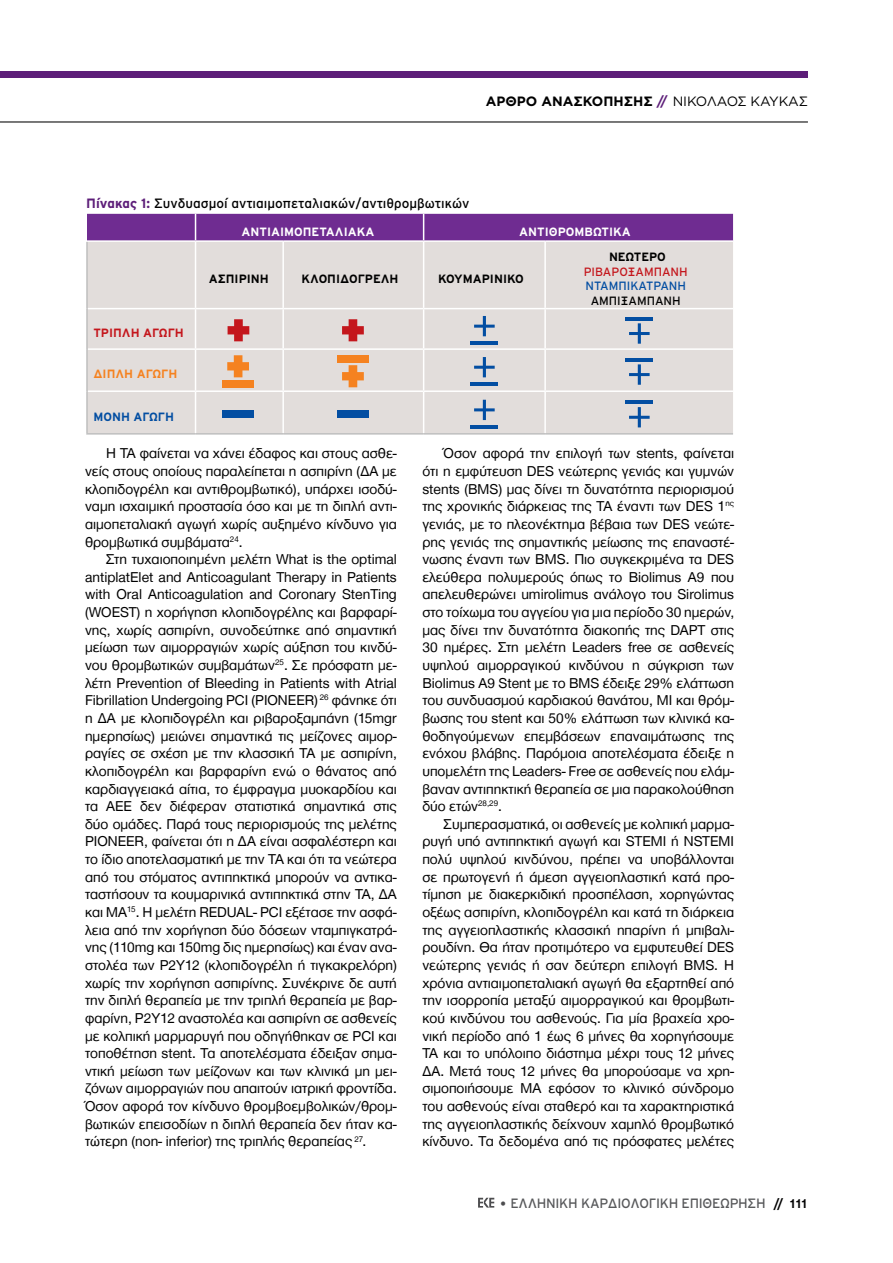
<style>
.page{position:relative;width:893px;height:1263px;background:#fff}
.page>*{position:absolute;margin:0;border:0;box-sizing:border-box;transform-origin:0 0}
.t1{font:14.7px/17.7px "Helvetica Neue Greek";color:#000;text-align:justify}
.t2{font:13.5px "Interstate GR";color:#000}
.t3{font:13.5px "Interstate GR";letter-spacing:-.02em;color:#58595b}
.t4{font:700 13.5px "Gotham Greek";color:#000}
.t5{font:700 12px "Interstate GR";color:#000}
.t6{font:700 12px "Interstate GR";color:#fff}
.t7{font:12px "Interstate GR";color:#c4161c}
.t8{font:12px "Interstate GR";color:#034ea2}
.t9{font:12px "Interstate GR";color:#000}
.t10{font:700 12px "Interstate GR";color:#c4161c}
.t11{font:700 12px "Interstate GR";color:#f58220}
.t12{font:700 12px "Interstate GR";color:#034ea2}
.s1{color:#5d1e79}
.s2{font-weight:400}
.s3{font-weight:700;color:#5d1e79}
.s4{font-family:"Helvetica Neue Greek";color:#4d4d4f}
.s5{font-family:"Futura TGR";font-weight:700;color:#000}
.s6{font-family:"Helvetica Neue Greek";font-weight:700;color:#000}
</style>
<div class="page">
<svg style="left:478px;top:1198px;width:16px;height:9px"></svg>
<div style="left:0;top:72px;width:808px;height:6px;background:#5d1e79"></div>
<hr style="left:0;top:121px;width:808px;height:1px;background:#000">
<div style="left:88px;top:242px;width:645px;height:191px;background:#e2dddb"></div>
<div style="left:88px;top:309px;width:107px;height:124px;background:#e2dddb"></div>
<div style="left:87px;top:214px;width:646px;height:26px;background:#6f2c91"></div>
<hr style="left:195px;top:242px;width:1px;height:66px;background:#fff">
<hr style="left:282px;top:242px;width:2px;height:66px;background:#fff">
<hr style="left:423px;top:242px;width:1px;height:66px;background:#fff">
<hr style="left:544px;top:242px;width:2px;height:66px;background:#fff">
<hr style="left:88px;top:308px;width:108px;height:1px;background:#fff">
<hr style="left:196px;top:308px;width:87px;height:1px;background:#fff">
<hr style="left:195px;top:309px;width:1px;height:39px;background:#fff">
<hr style="left:283px;top:308px;width:141px;height:1px;background:#fff">
<hr style="left:282px;top:309px;width:2px;height:39px;background:#fff">
<hr style="left:424px;top:308px;width:121px;height:1px;background:#fff">
<hr style="left:423px;top:309px;width:1px;height:39px;background:#fff">
<hr style="left:545px;top:308px;width:188px;height:1px;background:#fff">
<hr style="left:544px;top:309px;width:2px;height:39px;background:#fff">
<hr style="left:88px;top:348px;width:108px;height:2px;background:#fff">
<hr style="left:196px;top:348px;width:87px;height:2px;background:#fff">
<hr style="left:195px;top:350px;width:1px;height:40px;background:#fff">
<hr style="left:283px;top:348px;width:141px;height:2px;background:#fff">
<hr style="left:282px;top:350px;width:2px;height:40px;background:#fff">
<hr style="left:424px;top:348px;width:121px;height:2px;background:#fff">
<hr style="left:423px;top:350px;width:1px;height:40px;background:#fff">
<hr style="left:545px;top:348px;width:188px;height:2px;background:#fff">
<hr style="left:544px;top:350px;width:2px;height:40px;background:#fff">
<hr style="left:88px;top:390px;width:108px;height:2px;background:#fff">
<hr style="left:196px;top:390px;width:87px;height:2px;background:#fff">
<hr style="left:195px;top:392px;width:1px;height:41px;background:#fff">
<hr style="left:283px;top:390px;width:141px;height:2px;background:#fff">
<hr style="left:282px;top:392px;width:2px;height:41px;background:#fff">
<hr style="left:424px;top:390px;width:121px;height:2px;background:#fff">
<hr style="left:423px;top:392px;width:1px;height:41px;background:#fff">
<hr style="left:545px;top:390px;width:188px;height:2px;background:#fff">
<hr style="left:544px;top:392px;width:2px;height:41px;background:#fff">
<hr style="left:86px;top:433px;width:110px;height:2px;background:#bfbfbf">
<hr style="left:196px;top:433px;width:87px;height:2px;background:#bfbfbf">
<hr style="left:283px;top:433px;width:141px;height:2px;background:#bfbfbf">
<hr style="left:424px;top:433px;width:121px;height:2px;background:#bfbfbf">
<hr style="left:545px;top:433px;width:188px;height:2px;background:#bfbfbf">
<hr style="left:86px;top:242px;width:2px;height:67px;background:#bfbfbf">
<hr style="left:86px;top:309px;width:2px;height:40px;background:#bfbfbf">
<hr style="left:86px;top:349px;width:2px;height:42px;background:#bfbfbf">
<hr style="left:86px;top:391px;width:2px;height:42px;background:#bfbfbf">
<svg style="left:228px;top:319px;width:21px;height:22px"></svg>
<svg style="left:342px;top:319px;width:22px;height:22px"></svg>
<svg style="left:474px;top:316px;width:21px;height:20px"></svg>
<hr style="left:470px;top:341px;width:28px;height:4px;background:#034ea2">
<svg style="left:474px;top:357px;width:21px;height:20px"></svg>
<hr style="left:470px;top:382px;width:28px;height:4px;background:#034ea2">
<svg style="left:474px;top:400px;width:21px;height:20px"></svg>
<hr style="left:470px;top:425px;width:28px;height:3px;background:#034ea2">
<svg style="left:629px;top:323px;width:21px;height:21px"></svg>
<hr style="left:625px;top:317px;width:28px;height:3px;background:#034ea2">
<svg style="left:629px;top:364px;width:21px;height:21px"></svg>
<hr style="left:625px;top:358px;width:28px;height:3px;background:#034ea2">
<svg style="left:629px;top:407px;width:21px;height:20px"></svg>
<hr style="left:625px;top:401px;width:28px;height:3px;background:#034ea2">
<svg style="left:227px;top:355px;width:22px;height:22px"></svg>
<div style="left:222px;top:380px;width:32px;height:7px;background:#f58220"></div>
<div style="left:222px;top:410px;width:32px;height:8px;background:#034ea2"></div>
<div style="left:337px;top:410px;width:32px;height:8px;background:#034ea2"></div>
<svg style="left:342px;top:365px;width:22px;height:22px"></svg>
<div style="left:337px;top:355px;width:32px;height:8px;background:#f58220"></div>
<p class="t4" style="left:486px;top:94px;width:324px">ΑΡΘΡΟ ΑΝΑΣΚΟΠΗΣΗΣ <span class="s1">//</span> <span class="s2">ΝΙΚΟΛΑΟΣ ΚΑΥΚΑΣ</span></p>
<p class="t2" style="left:86px;top:195px;width:385px"><span class="s3">Πίνακας 1:</span> Συνδυασμοί αντιαιμοπεταλιακών/αντιθρομβωτικών</p>
<p class="t6" style="left:241px;top:225px;width:134px">ΑΝΤΙΑΙΜΟΠΕΤΑΛΙΑΚΑ</p>
<p class="t6" style="left:519px;top:225px;width:113px">ΑΝΤΙΘΡΟΜΒΩΤΙΚΑ</p>
<p class="t5" style="left:209px;top:272px;width:62px">ΑΣΠΙΡΙΝΗ</p>
<p class="t5" style="left:302px;top:272px;width:98px">ΚΛΟΠΙΔΟΓΡΕΛΗ</p>
<p class="t5" style="left:438px;top:272px;width:86px">ΚΟΥΜΑΡΙΝΙΚΟ</p>
<p class="t5" style="left:609px;top:250px;width:57px">ΝΕΩΤΕΡΟ</p>
<p class="t7" style="left:584px;top:265px;width:106px">ΡΙΒΑΡΟΞΑΜΠΑΝΗ</p>
<p class="t8" style="left:585px;top:279px;width:102px">ΝΤΑΜΠΙΚΑΤΡΑΝΗ</p>
<p class="t9" style="left:591px;top:294px;width:92px">ΑΜΠΙΞΑΜΠΑΝΗ</p>
<p class="t10" style="left:93px;top:326px;width:92px">ΤΡΙΠΛΗ ΑΓΩΓΗ</p>
<p class="t11" style="left:93px;top:367px;width:85px">ΔΙΠΛΗ ΑΓΩΓΗ</p>
<p class="t12" style="left:93px;top:410px;width:82px">ΜΟΝΗ ΑΓΩΓΗ</p>
<p class="t1" style="left:85px;top:445px;width:313px;text-indent:21px">Η ΤΑ φαίνεται να χάνει έδαφος και στους ασθε&shy;νείς στους οποίους παραλείπεται η ασπιρίνη (ΔΑ με κλοπιδογρέλη και αντιθρομβωτικό), υπάρχει ισοδύ&shy;ναμη ισχαιμική προστασία όσο και με τη διπλή αντι&shy;αιμοπεταλιακή αγωγή χωρίς αυξημένο κίνδυνο για θρομβωτικά συμβάματα<sup>24</sup>.</p>
<p class="t1" style="left:85px;top:550px;width:313px;text-indent:21px">Στη τυχαιοποιημένη μελέτη What is the optimal antiplatElet and Anticoagulant Therapy in Patients with Oral Anticoagulation and Coronary StenTing (WOEST) η χορήγηση κλοπιδογρέλης και βαρφαρί&shy;νης, χωρίς ασπιρίνη, συνοδεύτηκε από σημαντική μείωση των αιμορραγιών χωρίς αύξηση του κινδύ&shy;νου θρομβωτικών συμβαμάτων<sup>25</sup>. Σε πρόσφατη με&shy;λέτη Prevention of Bleeding in Patients with Atrial Fibrillation Undergoing PCI (PIONEER) <sup>26</sup> φάνηκε ότι η ΔΑ με κλοπιδογρέλη και ριβαροξαμπάνη (15mgr ημερησίως) μειώνει σημαντικά τις μείζονες αιμορ&shy;ραγίες σε σχέση με την κλασσική ΤΑ με ασπιρίνη, κλοπιδογρέλη και βαρφαρίνη ενώ ο θάνατος από καρδιαγγειακά αίτια, το έμφραγμα μυοκαρδίου και τα ΑΕΕ δεν διέφεραν στατιστικά σημαντικά στις δύο ομάδες. Παρά τους περιορισμούς της μελέτης PIONEER, φαίνεται ότι η ΔΑ είναι ασφαλέστερη και το ίδιο αποτελασματική με την ΤΑ και ότι τα νεώτερα από του στόματος αντιπηκτικά μπορούν να αντικα&shy;ταστήσουν τα κουμαρινικά αντιπηκτικά στην ΤΑ, ΔΑ και ΜΑ<sup>15</sup>. Η μελέτη REDUAL- PCI εξέτασε την ασφά&shy;λεια από την χορήγηση δύο δόσεων νταμπιγκατρά&shy;νης (110mg και 150mg δις ημερησίως) και έναν ανα&shy;στολέα των P2Y12 (κλοπιδογρέλη ή τιγκακρελόρη) χωρίς την χορήγηση ασπιρίνης. Συνέκρινε δε αυτή την διπλή θεραπεία με την τριπλή θεραπεία με βαρ&shy;φαρίνη, P2Y12 αναστολέα και ασπιρίνη σε ασθενείς με κολπική μαρμαρυγή που οδηγήθηκαν σε PCI και τοποθέτηση stent. Τα αποτελέσματα έδειξαν σημα&shy;ντική μείωση των μείζονων και των κλινικά μη μει&shy;ζόνων αιμορραγιών που απαιτούν ιατρική φροντίδα.<br>Όσον αφορά τον κίνδυνο θρομβοεμβολικών/θρομ&shy;βωτικών επεισοδίων η διπλή θεραπεία δεν ήταν κα&shy;τώτερη (non- inferior) της τριπλής θεραπείας <sup>27</sup>.</p>
<p class="t1" style="left:422px;top:445px;width:313px;text-indent:21px">Όσον αφορά την επιλογή των stents, φαίνεται ότι η εμφύτευση DES νεώτερης γενιάς και γυμνών stents (BMS) μας δίνει τη δυνατότητα περιορισμού της χρονικής διάρκειας της ΤΑ έναντι των DES 1<sup>ης </sup>γενιάς, με το πλεονέκτημα βέβαια των DES νεώτε&shy;ρης γενιάς της σημαντικής μείωσης της επαναστέ&shy;νωσης έναντι των BMS. Πιο συγκεκριμένα τα DES ελεύθερα πολυμερούς όπως το Biolimus A9 που απελευθερώνει umirolimus ανάλογο του Sirolimus στο τοίχωμα του αγγείου για μια περίοδο 30 ημερών, μας δίνει την δυνατότητα διακοπής της DAPT στις 30 ημέρες. Στη μελέτη Leaders free σε ασθενείς υψηλού αιμορραγικού κινδύνου η σύγκριση των Biolimus A9 Stent με το BMS έδειξε 29% ελάττωση του συνδυασμού καρδιακού θανάτου, MI και θρόμ&shy;βωσης του stent και 50% ελάττωση των κλινικά κα&shy;θοδηγούμενων επεμβάσεων επαναιμάτωσης της ενόχου βλάβης. Παρόμοια αποτελέσματα έδειξε η υπομελέτη της Leaders- Free σε ασθενείς που ελάμ&shy;βαναν αντιπηκτική θεραπεία σε μια παρακολούθηση δύο ετών<sup>28,29</sup>.</p>
<p class="t1" style="left:422px;top:815px;width:313px;text-indent:21px">Συμπερασματικά, οι ασθενείς με κολπική μαρμα&shy;ρυγή υπό αντιπηκτική αγωγή και STEMI ή NSTEMI πολύ υψηλού κινδύνου, πρέπει να υποβάλλονται σε πρωτογενή ή άμεση αγγειοπλαστική κατά προ&shy;τίμηση με διακερκιδική προσπέλαση, χορηγώντας οξέως ασπιρίνη, κλοπιδογρέλη και κατά τη διάρκεια της αγγειοπλαστικής κλασσική ηπαρίνη ή μπιβαλι&shy;ρουδίνη. Θα ήταν προτιμότερο να εμφυτευθεί DES νεώτερης γενιάς ή σαν δεύτερη επιλογή BMS. Η χρόνια αντιαιμοπεταλιακή αγωγή θα εξαρτηθεί από την ισορροπία μεταξύ αιμορραγικού και θρομβωτι&shy;κού κινδύνου του ασθενούς. Για μία βραχεία χρο&shy;νική περίοδο από 1 έως 6 μήνες θα χορηγήσουμε ΤΑ και το υπόλοιπο διάστημα μέχρι τους 12 μήνες ΔΑ. Μετά τους 12 μήνες θα μπορούσαμε να χρη&shy;σιμοποιήσουμε ΜΑ εφόσον το κλινικό σύνδρομο του ασθενούς είναι σταθερό και τα χαρακτηριστικά της αγγειοπλαστικής δείχνουν χαμηλό θρομβωτικό κίνδυνο. Τα δεδομένα από τις πρόσφατες μελέτες</p>
<p class="t3" style="left:499px;top:1195px;width:310px"><span class="s4">•</span> EΛΛΗΝΙΚΗ ΚΑΡΔΙΟΛΟΓΙΚΗ ΕΠΙΘΕΩΡΗΣΗ <span class="s5">//</span> <span class="s6">111</span></p>
</div>
